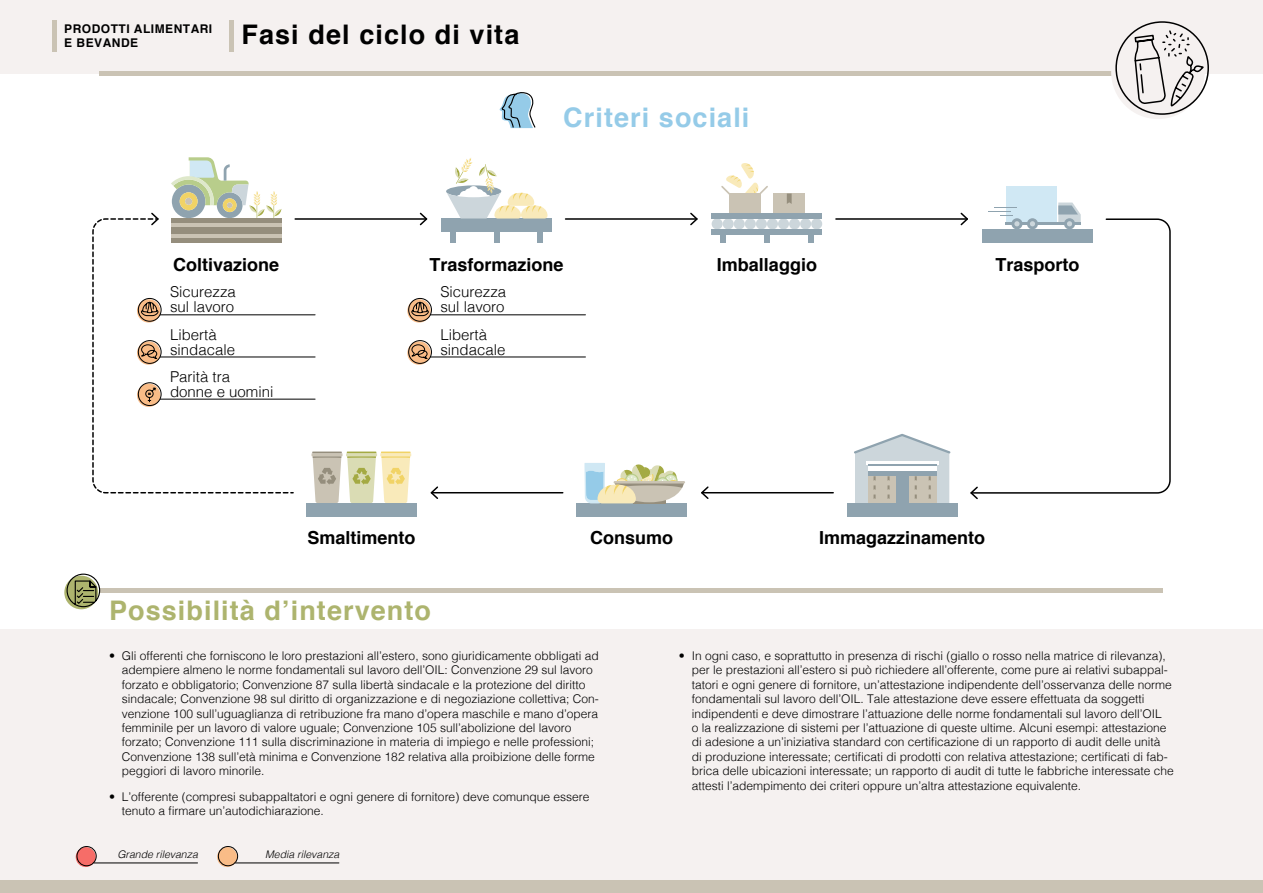
<style>
.page{position:relative;width:1263px;height:893px;background:#fff}
.page>*{position:absolute;margin:0;border:0;box-sizing:border-box;transform-origin:0 0}
.id37469{font:700 27px "Helvetica";letter-spacing:.04em;color:#adb46e}
.t1{font:700 27px "Helvetica";letter-spacing:.04em;color:#000}
.id37460{font:700 27px "Helvetica";letter-spacing:.04em;color:#95cbe8}
.id37461{font:700 18px "Helvetica";color:#000}
.id37462{font:300 15px/15px "Helvetica";color:#000}
.t2{font:300 12px/14.4px "Helvetica";color:#000}
.t3{font:700 12px/14.4px "Helvetica";letter-spacing:.04em;color:#000}
.t4{font:italic 300 10.5px "Helvetica";color:#000}
</style>
<div class="page">
<div style="left:0;top:0;width:1263px;height:73px;background:#f5f1f0"></div>
<hr style="left:100px;top:71px;width:1063px;height:4px;background:#cac3b4">
<hr style="left:52px;top:20px;width:4px;height:31px;background:#cac3b4">
<hr style="left:229px;top:20px;width:4px;height:31px;background:#cac3b4">
<svg style="left:1115px;top:21px;width:95px;height:95px"></svg>
<hr style="left:295px;top:218px;width:131px;height:2px;background:#000">
<svg style="left:418px;top:212px;width:10px;height:14px"></svg>
<hr style="left:565px;top:218px;width:132px;height:2px;background:#000">
<svg style="left:689px;top:212px;width:9px;height:14px"></svg>
<hr style="left:836px;top:218px;width:131px;height:2px;background:#000">
<svg style="left:959px;top:212px;width:9px;height:14px"></svg>
<hr style="left:702px;top:492px;width:131px;height:1px;background:#000">
<svg style="left:701px;top:486px;width:9px;height:13px"></svg>
<hr style="left:431px;top:492px;width:132px;height:1px;background:#000">
<svg style="left:430px;top:486px;width:9px;height:13px"></svg>
<svg style="left:979px;top:218px;width:192px;height:276px"></svg>
<svg style="left:970px;top:486px;width:9px;height:14px"></svg>
<svg style="left:92px;top:218px;width:203px;height:276px"></svg>
<svg style="left:111px;top:212px;width:49px;height:15px"></svg>
<hr style="left:160px;top:315px;width:155px;height:1px;background:#000">
<hr style="left:430px;top:315px;width:155px;height:1px;background:#000">
<hr style="left:160px;top:357px;width:155px;height:1px;background:#000">
<hr style="left:160px;top:399px;width:155px;height:1px;background:#000">
<hr style="left:430px;top:357px;width:155px;height:1px;background:#000">
<svg style="left:137px;top:299px;width:23px;height:24px"></svg>
<svg style="left:138px;top:292px;width:24px;height:30px"></svg>
<svg style="left:407px;top:299px;width:24px;height:24px"></svg>
<svg style="left:408px;top:298px;width:24px;height:24px"></svg>
<svg style="left:137px;top:341px;width:23px;height:24px"></svg>
<svg style="left:138px;top:340px;width:24px;height:24px"></svg>
<svg style="left:407px;top:341px;width:24px;height:24px"></svg>
<svg style="left:408px;top:340px;width:24px;height:24px"></svg>
<svg style="left:137px;top:383px;width:23px;height:24px"></svg>
<svg style="left:138px;top:382px;width:24px;height:24px"></svg>
<div style="left:1005px;top:186px;width:51px;height:39px;background:#d0e8f4"></div>
<hr style="left:1005px;top:223px;width:76px;height:2px;background:#8fa3af">
<svg style="left:1011px;top:218px;width:11px;height:11px"></svg>
<div style="left:1027px;top:218px;width:11px;height:11px;background:#8fa3af;border-radius:50%"></div>
<svg style="left:1030px;top:221px;width:5px;height:5px"></svg>
<div style="left:1064px;top:218px;width:11px;height:11px;background:#8fa3af;border-radius:50%"></div>
<svg style="left:1058px;top:203px;width:23px;height:23px"></svg>
<svg style="left:988px;top:207px;width:31px;height:19px"></svg>
<div style="left:982px;top:229px;width:111px;height:14px;background:#8fa3af"></div>
<hr style="left:311px;top:453px;width:31px;height:3px;background:#cac3b4">
<hr style="left:312px;top:452px;width:30px;height:1px;background:#958e7d">
<svg style="left:313px;top:456px;width:28px;height:47px"></svg>
<hr style="left:346px;top:453px;width:31px;height:3px;background:#dadcb4">
<hr style="left:380px;top:453px;width:31px;height:3px;background:#f9eaba">
<hr style="left:381px;top:452px;width:30px;height:1px;background:#f1d366">
<svg style="left:347px;top:452px;width:63px;height:51px"></svg>
<div style="left:306px;top:503px;width:111px;height:13px;background:#8fa3af"></div>
<div style="left:847px;top:503px;width:110px;height:13px;background:#8fa3af"></div>
<svg style="left:854px;top:433px;width:97px;height:70px"></svg>
<div style="left:171px;top:218px;width:110px;height:25px;background:#958e7d"></div>
<hr style="left:171px;top:223px;width:110px;height:4px;background:#cac3b4">
<hr style="left:171px;top:234px;width:110px;height:3px;background:#cac3b4">
<svg style="left:171px;top:157px;width:110px;height:61px"></svg>
<div style="left:712px;top:218px;width:11px;height:11px;background:#ccd6db;border-radius:50%"></div>
<div style="left:723px;top:218px;width:11px;height:11px;background:#ccd6db;border-radius:50%"></div>
<div style="left:734px;top:218px;width:11px;height:11px;background:#ccd6db;border-radius:50%"></div>
<div style="left:745px;top:218px;width:11px;height:11px;background:#ccd6db;border-radius:50%"></div>
<div style="left:756px;top:218px;width:11px;height:11px;background:#ccd6db;border-radius:50%"></div>
<div style="left:767px;top:218px;width:11px;height:11px;background:#ccd6db;border-radius:50%"></div>
<div style="left:778px;top:218px;width:11px;height:11px;background:#ccd6db;border-radius:50%"></div>
<div style="left:789px;top:218px;width:11px;height:11px;background:#ccd6db;border-radius:50%"></div>
<div style="left:800px;top:218px;width:11px;height:11px;background:#ccd6db;border-radius:50%"></div>
<div style="left:811px;top:218px;width:11px;height:11px;background:#ccd6db;border-radius:50%"></div>
<div style="left:729px;top:193px;width:31px;height:20px;background:#cac3b4"></div>
<div style="left:774px;top:193px;width:31px;height:20px;background:#cac3b4"></div>
<svg style="left:721px;top:163px;width:47px;height:36px"></svg>
<svg style="left:787px;top:193px;width:5px;height:11px"></svg>
<div style="left:712px;top:213px;width:110px;height:5px;background:#8fa3af"></div>
<div style="left:712px;top:229px;width:110px;height:5px;background:#8fa3af"></div>
<div style="left:720px;top:232px;width:5px;height:11px;background:#8fa3af"></div>
<div style="left:764px;top:232px;width:5px;height:11px;background:#8fa3af"></div>
<div style="left:809px;top:232px;width:5px;height:11px;background:#8fa3af"></div>
<div style="left:576px;top:503px;width:111px;height:14px;background:#8fa3af"></div>
<hr style="left:614px;top:481px;width:71px;height:2px;background:#cac3b4">
<svg style="left:584px;top:463px;width:100px;height:40px"></svg>
<div style="left:441px;top:219px;width:111px;height:13px;background:#8fa3af"></div>
<div style="left:450px;top:229px;width:5px;height:14px;background:#8fa3af"></div>
<div style="left:494px;top:229px;width:5px;height:14px;background:#8fa3af"></div>
<div style="left:538px;top:229px;width:5px;height:14px;background:#8fa3af"></div>
<svg style="left:446px;top:158px;width:101px;height:61px"></svg>
<div style="left:0;top:629px;width:1263px;height:264px;background:#f5f1f0"></div>
<hr style="left:100px;top:588px;width:1063px;height:4px;background:#cac3b4">
<div style="left:0;top:880px;width:1263px;height:13px;background:#cac3b4"></div>
<hr style="left:235px;top:863px;width:104px;height:1px;background:#000">
<div style="left:217px;top:847px;width:20px;height:20px;background:#f9bc87;border-radius:50%"></div>
<div style="left:218px;top:846px;width:20px;height:20px;border:1px solid #000;border-radius:50%"></div>
<div style="left:76px;top:847px;width:20px;height:20px;background:#f66d68;border-radius:50%"></div>
<div style="left:77px;top:846px;width:20px;height:20px;border:1px solid #000;border-radius:50%"></div>
<hr style="left:94px;top:863px;width:104px;height:1px;background:#000">
<svg style="left:500px;top:92px;width:36px;height:36px"></svg>
<svg style="left:64px;top:576px;width:34px;height:33px"></svg>
<svg style="left:66px;top:573px;width:35px;height:35px"></svg>
<p class="t3" style="left:64px;top:21px;width:149px">PRODOTTI ALIMENTARI<br>E BEVANDE</p>
<h1 class="t1" style="left:242px;top:18px;width:279px">Fasi del ciclo di vita</h1>
<h3 class="id37460" style="left:563px;top:101px;width:188px">Criteri sociali</h3>
<h4 class="id37461" style="left:173px;top:253px;width:108px">Coltivazione</h4>
<h4 class="id37461" style="left:429px;top:253px;width:136px">Trasformazione</h4>
<h4 class="id37461" style="left:717px;top:253px;width:102px">Imballaggio</h4>
<h4 class="id37461" style="left:995px;top:253px;width:86px">Trasporto</h4>
<p class="id37462" style="left:170px;top:283px;width:67px">Sicurezza sul lavoro</p>
<p class="id37462" style="left:440px;top:283px;width:67px">Sicurezza sul lavoro</p>
<p class="id37462" style="left:170px;top:326px;width:67px">Libertà sindacale</p>
<p class="id37462" style="left:170px;top:368px;width:105px">Parità tra donne e uomini</p>
<p class="id37462" style="left:440px;top:326px;width:67px">Libertà sindacale</p>
<h4 class="id37461" style="left:307px;top:526px;width:110px">Smaltimento</h4>
<h4 class="id37461" style="left:590px;top:526px;width:84px">Consumo</h4>
<h4 class="id37461" style="left:819px;top:526px;width:168px">Immagazzinamento</h4>
<h4 class="id37469" style="left:109px;top:593px;width:323px">Possibilità d’intervento</h4>
<p class="t2" style="left:122px;top:648px;width:478px;text-indent:-13px">• Gli offerenti che forniscono le loro prestazioni all’estero, sono giuridicamente obbligati ad adempiere almeno le norme fondamentali sul lavoro dell’OIL: Convenzione 29 sul lavoro forzato e obbligatorio; Convenzione 87 sulla libertà sindacale e la protezione del diritto sindacale; Convenzione 98 sul diritto di organizzazione e di negoziazione collettiva; Con&shy;venzione 100 sull’uguaglianza di retribuzione fra mano d’opera maschile e mano d’opera femminile per un lavoro di valore uguale; Convenzione 105 sull’abolizione del lavoro forzato; Convenzione 111 sulla discriminazione in materia di impiego e nelle professioni; Convenzione 138 sull’età minima e Convenzione 182 relativa alla proibizione delle forme peggiori di lavoro minorile.</p>
<p class="t2" style="left:122px;top:788px;width:469px;text-indent:-13px">• L’offerente (compresi subappaltatori e ogni genere di fornitore) deve comunque essere tenuto a firmare un’autodichiarazione.</p>
<p class="t4" style="left:117px;top:845px;width:82px">Grande rilevanza</p>
<p class="t4" style="left:265px;top:845px;width:76px">Media rilevanza</p>
<p class="t2" style="left:692px;top:648px;width:484px;text-indent:-13px">• In ogni caso, e soprattutto in presenza di rischi (giallo o rosso nella matrice di rilevanza), per le prestazioni all’estero si può richiedere all’offerente, come pure ai relativi subappal&shy;tatori e ogni genere di fornitore, un’attestazione indipendente dell’osservanza delle norme fondamentali sul lavoro dell’OIL. Tale attestazione deve essere effettuata da soggetti indipendenti e deve dimostrare l’attuazione delle norme fondamentali sul lavoro dell’OIL<br>o la realizzazione di sistemi per l’attuazione di queste ultime. Alcuni esempi: attestazione di adesione a un’iniziativa standard con certificazione di un rapporto di audit delle unità<br>di produzione interessate; certificati di prodotti con relativa attestazione; certificati di fab&shy;brica delle ubicazioni interessate; un rapporto di audit di tutte le fabbriche interessate che attesti l’adempimento dei criteri oppure un’altra attestazione equivalente.</p>
</div>
